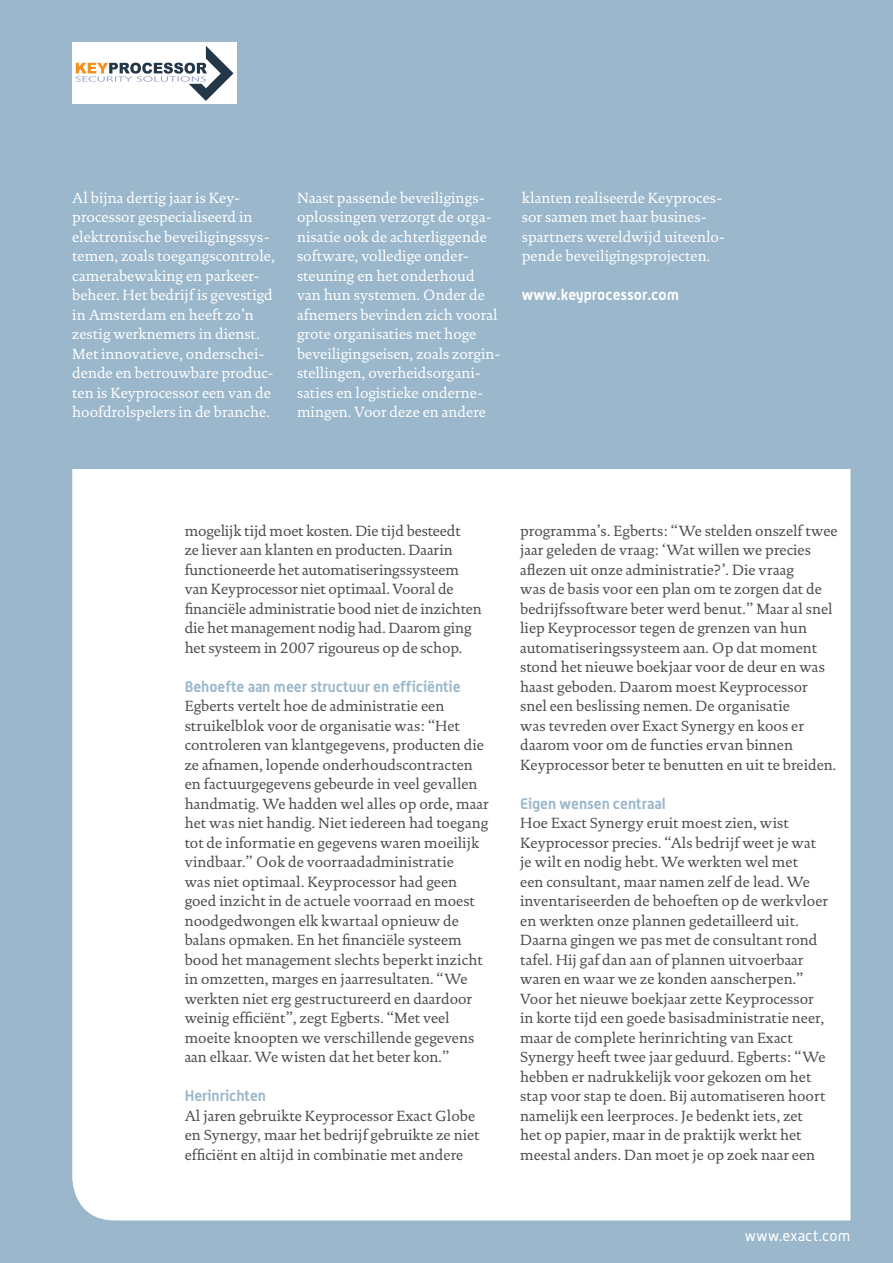
<style>
.page{position:relative;width:893px;height:1263px;background:#9ab7cb}
.page>*{position:absolute;margin:0;border:0;box-sizing:border-box;transform-origin:0 0}
.t1{font:15px/19.5px "DTL Documenta TOT";color:#4b4c4d}
.t2{font:15px/19.5px "DTL Documenta TOT";color:#fff}
.Subheadline{font:700 15px "Alwyn OT";color:#9ab7cb}
.URL{font:700 15px "Alwyn OT";color:#fff}
.Success_Story{font:15px "Alwyn OT";letter-spacing:.02em;color:#fff}
</style>
<div class="page">
<div style="left:72px;top:469px;width:778px;height:751px;background:#fff"></div>
<div style="left:72px;top:43px;width:165px;height:61px;background:#fff"></div>
<svg style="left:75px;top:46px;width:158px;height:55px"></svg>
<p class="t2" style="left:72px;top:188px;width:204px">Al bijna dertig jaar is Key&shy;processor gespecialiseerd in elektronische beveiligingssys&shy;temen, zoals toegangscontrole, camerabewaking en parkeer&shy;beheer. Het bedrijf is gevestigd in Amsterdam en heeft zo’n zestig werknemers in dienst.<br>Met innovatieve, onderschei&shy;dende en betrouwbare produc&shy;ten is Keyprocessor een van de hoofdrolspelers in de branche.</p>
<p class="t2" style="left:297px;top:188px;width:205px">Naast passende beveiligings&shy;oplossingen verzorgt de orga&shy;nisatie ook de achterliggende software, volledige onder&shy;steuning en het onderhoud van hun systemen. Onder de afnemers bevinden zich vooral grote organisaties met hoge beveiligingseisen, zoals zorgin&shy;stellingen, overheidsorgani&shy;saties en logistieke onderne&shy;mingen. Voor deze en andere</p>
<p class="t2" style="left:522px;top:188px;width:205px">klanten realiseerde Keyproces&shy;sor samen met haar busines&shy;spartners wereldwijd uiteenlo&shy;pende beveiligingsprojecten.</p>
<p class="URL" style="left:522px;top:286px;width:159px">www.keyprocessor.com</p>
<p class="t1" style="left:185px;top:521px;width:299px">mogelijk tijd moet kosten. Die tijd besteedt<br>ze liever aan klanten en producten. Daarin functioneerde het automatiseringssysteem van Keyprocessor niet optimaal. Vooral de financiële administratie bood niet de inzichten die het management nodig had. Daarom ging het systeem in 2007 rigoureus op de schop.</p>
<p class="Subheadline" style="left:185px;top:677px;width:277px">Behoefte aan meer structuur en efficiëntie</p>
<p class="t1" style="left:185px;top:696px;width:305px">Egberts vertelt hoe de administratie een struikelblok voor de organisatie was: “Het controleren van klantgegevens, producten die ze afnamen, lopende onderhoudscontracten en factuurgegevens gebeurde in veel gevallen handmatig. We hadden wel alles op orde, maar het was niet handig. Niet iedereen had toegang tot de informatie en gegevens waren moeilijk vindbaar.” Ook de voorraadadministratie<br>was niet optimaal. Keyprocessor had geen goed inzicht in de actuele voorraad en moest noodgedwongen elk kwartaal opnieuw de balans opmaken. En het financiële systeem bood het management slechts beperkt inzicht in omzetten, marges en jaarresultaten. “We werkten niet erg gestructureerd en daardoor weinig efficiënt”, zegt Egberts. “Met veel moeite knoopten we verschillende gegevens aan elkaar. We wisten dat het beter kon.”</p>
<p class="Subheadline" style="left:185px;top:1086px;width:83px">Herinrichten</p>
<p class="t1" style="left:185px;top:1106px;width:296px">Al jaren gebruikte Keyprocessor Exact Globe en Synergy, maar het bedrijf gebruikte ze niet efficiënt en altijd in combinatie met andere</p>
<p class="t1" style="left:520px;top:521px;width:319px">programma’s. Egberts: “We stelden onszelf twee jaar geleden de vraag: ‘Wat willen we precies aflezen uit onze administratie?’. Die vraag<br>was de basis voor een plan om te zorgen dat de bedrijfssoftware beter werd benut.” Maar al snel liep Keyprocessor tegen de grenzen van hun automatiseringssysteem aan. Op dat moment stond het nieuwe boekjaar voor de deur en was haast geboden. Daarom moest Keyprocessor snel een beslissing nemen. De organisatie<br>was tevreden over Exact Synergy en koos er daarom voor om de functies ervan binnen Keyprocessor beter te benutten en uit te breiden.</p>
<p class="Subheadline" style="left:520px;top:794px;width:147px">Eigen wensen centraal</p>
<p class="t1" style="left:520px;top:813px;width:309px">Hoe Exact Synergy eruit moest zien, wist Keyprocessor precies. “Als bedrijf weet je wat je wilt en nodig hebt. We werkten wel met<br>een consultant, maar namen zelf de lead. We inventariseerden de behoeften op de werkvloer en werkten onze plannen gedetailleerd uit.<br>Daarna gingen we pas met de consultant rond tafel. Hij gaf dan aan of plannen uitvoerbaar waren en waar we ze konden aanscherpen.” Voor het nieuwe boekjaar zette Keyprocessor in korte tijd een goede basisadministratie neer, maar de complete herinrichting van Exact Synergy heeft twee jaar geduurd. Egberts: “We hebben er nadrukkelijk voor gekozen om het stap voor stap te doen. Bij automatiseren hoort namelijk een leerproces. Je bedenkt iets, zet<br>het op papier, maar in de praktijk werkt het meestal anders. Dan moet je op zoek naar een</p>
<p class="Success_Story" style="left:745px;top:1226px;width:107px">www.exact.com</p>
</div>
